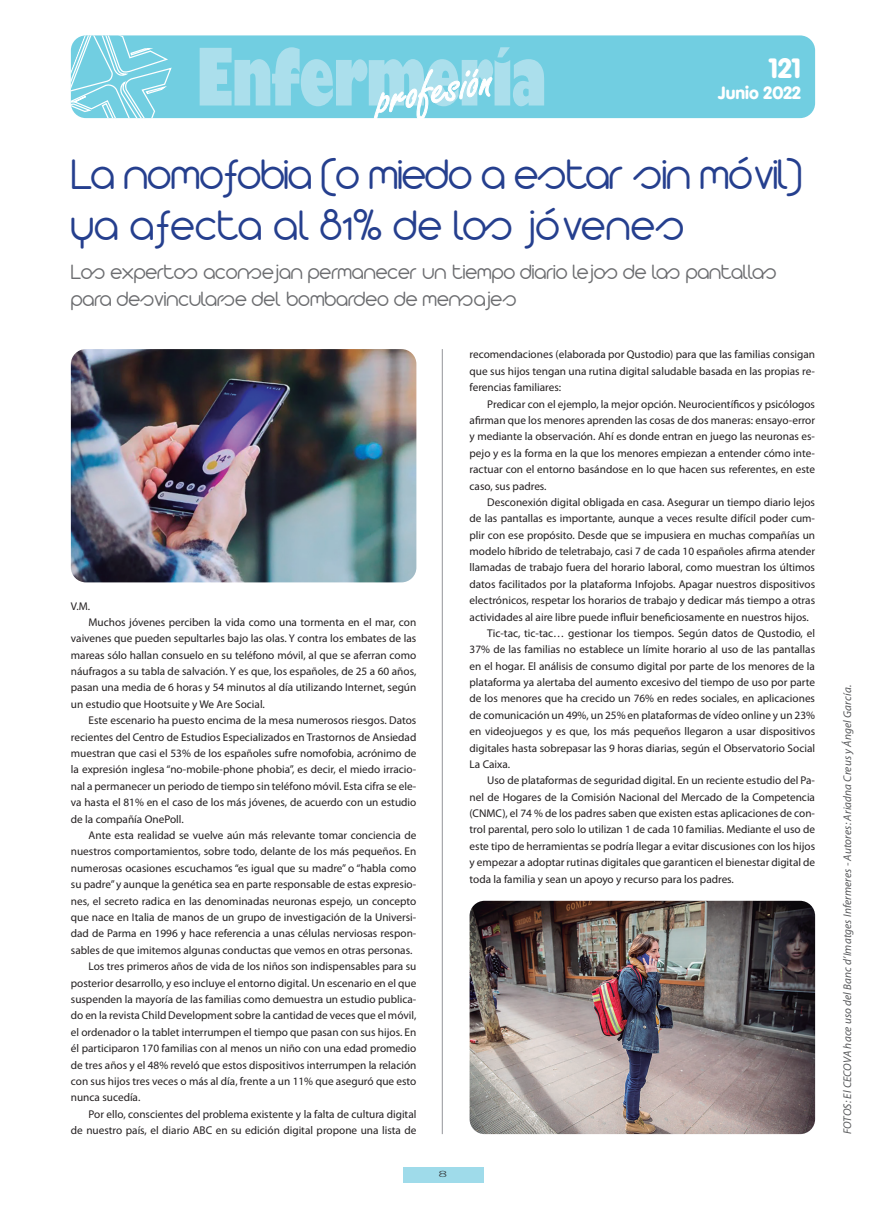
<style>
.page{position:relative;width:886px;height:1205px;background:#fff}
.page>*{position:absolute;margin:0;border:0;box-sizing:border-box;transform-origin:0 0}
.t1{font:300 46.25px/51.2px "Arista 2.0 Alternate";letter-spacing:-.02em;color:#253f8e}
.t2{font:900 27.5px "VAG Rounded";color:#fff}
.t3{font:300 22.5px/27.5px "Arista 2.0 Alternate";color:#6c6d70}
.t4{font:900 17.5px "VAG Rounded";color:#fff}
.t5{font:11.25px/16.4px "Myriad Pro";color:#231f20;text-align:justify}
.t6{font:italic 11.25px "Myriad Pro";letter-spacing:.01em;color:#57585a}
.t7{font:11.25px "Myriad Pro";color:#231f20}
.t8{font:300 8.12px "Futura";color:#231f20;scale:2 1}
</style>
<div class="page">
<div style="left:71px;top:35px;width:744px;height:83px;background:#71cee1;border-radius:15px"></div>
<svg style="left:71px;top:35px;width:102px;height:83px"></svg>
<svg style="left:200px;top:47px;width:344px;height:72px"></svg>
<div style="left:403px;top:1167px;width:80px;height:15px;background:#9fdbea"></div>
<hr style="left:442px;top:349px;width:1px;height:785px;background:#a8a9ad">
<img style="left:71px;top:349px;width:345px;height:233px">
<img style="left:469px;top:901px;width:346px;height:233px">
<p class="t2" style="left:769px;top:52px;width:34px">121</p>
<p class="t4" style="left:718px;top:82px;width:84px">Junio 2022</p>
<p class="t1" style="left:71px;top:148px;width:733px">La nomofobia (o miedo a estar sin móvil) ya afecta al 81% de los jóvenes</p>
<p class="t3" style="left:71px;top:257px;width:707px">Los expertos aconsejan permanecer un tiempo diario lejos de las pantallas para desvincularse del bombardeo de mensajes</p>
<p class="t7" style="left:71px;top:599px;width:21px">V.M.</p>
<p class="t5" style="left:71px;top:614px;width:347px;text-indent:18px">Muchos jóvenes perciben la vida como una tormenta en el mar, con vaivenes que pueden sepultarles bajo las olas. Y contra los embates de las mareas sólo hallan consuelo en su teléfono móvil, al que se aferran como náufragos a su tabla de salvación. Y es que, los españoles, de 25 a 60 años, pasan una media de 6 horas y 54 minutos al día utilizando Internet, según un estudio que Hootsuite y We Are Social.</p>
<p class="t5" style="left:71px;top:712px;width:347px;text-indent:18px">Este escenario ha puesto encima de la mesa numerosos riesgos. Datos recientes del Centro de Estudios Especializados en Trastornos de Ansiedad muestran que casi el 53% de los españoles sufre nomofobia, acrónimo de la expresión inglesa “no-mobile-phone phobia”, es decir, el miedo irracio&shy;nal a permanecer un periodo de tiempo sin teléfono móvil. Esta cifra se ele&shy;va hasta el 81% en el caso de los más jóvenes, de acuerdo con un estudio de la compañía OnePoll.</p>
<p class="t5" style="left:71px;top:827px;width:347px;text-indent:18px">Ante esta realidad se vuelve aún más relevante tomar conciencia de nuestros comportamientos, sobre todo, delante de los más pequeños. En numerosas ocasiones escuchamos “es igual que su madre” o “habla como su padre” y aunque la genética sea en parte responsable de estas expresio&shy;nes, el secreto radica en las denominadas neuronas espejo, un concepto que nace en Italia de manos de un grupo de investigación de la Universi&shy;dad de Parma en 1996 y hace referencia a unas células nerviosas respon&shy;sables de que imitemos algunas conductas que vemos en otras personas.</p>
<p class="t5" style="left:71px;top:958px;width:347px;text-indent:18px">Los tres primeros años de vida de los niños son indispensables para su posterior desarrollo, y eso incluye el entorno digital. Un escenario en el que suspenden la mayoría de las familias como demuestra un estudio publica&shy;do en la revista Child Development sobre la cantidad de veces que el móvil, el ordenador o la tablet interrumpen el tiempo que pasan con sus hijos. En él participaron 170 familias con al menos un niño con una edad promedio de tres años y el 48% reveló que estos dispositivos interrumpen la relación con sus hijos tres veces o más al día, frente a un 11% que aseguró que esto nunca sucedía.</p>
<p class="t5" style="left:71px;top:1106px;width:347px;text-align:right">Por ello, conscientes del problema existente y la falta de cultura digital<br>de nuestro país, el diario ABC en su edición digital propone una lista de</p>
<p class="t5" style="left:469px;top:347px;width:347px">recomendaciones (elaborada por Qustodio) para que las familias consigan que sus hijos tengan una rutina digital saludable basada en las propias re&shy;ferencias familiares:</p>
<p class="t5" style="left:469px;top:396px;width:347px;text-indent:18px">Predicar con el ejemplo, la mejor opción. Neurocientíficos y psicólogos afirman que los menores aprenden las cosas de dos maneras: ensayo-error y mediante la observación. Ahí es donde entran en juego las neuronas es&shy;pejo y es la forma en la que los menores empiezan a entender cómo inte&shy;ractuar con el entorno basándose en lo que hacen sus referentes, en este caso, sus padres.</p>
<p class="t5" style="left:469px;top:494px;width:347px;text-indent:18px">Desconexión digital obligada en casa. Asegurar un tiempo diario lejos de las pantallas es importante, aunque a veces resulte difícil poder cum&shy;plir con ese propósito. Desde que se impusiera en muchas compañías un modelo híbrido de teletrabajo, casi 7 de cada 10 españoles afirma atender llamadas de trabajo fuera del horario laboral, como muestran los últimos datos facilitados por la plataforma Infojobs. Apagar nuestros dispositivos electrónicos, respetar los horarios de trabajo y dedicar más tiempo a otras actividades al aire libre puede influir beneficiosamente en nuestros hijos.</p>
<p class="t5" style="left:469px;top:625px;width:347px;text-indent:18px">Tic-tac, tic-tac… gestionar los tiempos. Según datos de Qustodio, el 37% de las familias no establece un límite horario al uso de las pantallas en el hogar. El análisis de consumo digital por parte de los menores de la plataforma ya alertaba del aumento excesivo del tiempo de uso por parte de los menores que ha crecido un 76% en redes sociales, en aplicaciones de comunicación un 49%, un 25% en plataformas de vídeo online y un 23% en videojuegos y es que, los más pequeños llegaron a usar dispositivos digitales hasta sobrepasar las 9 horas diarias, según el Observatorio Social La Caixa.</p>
<p class="t5" style="left:469px;top:772px;width:347px;text-indent:18px">Uso de plataformas de seguridad digital. En un reciente estudio del Pa&shy;nel de Hogares de la Comisión Nacional del Mercado de la Competencia (CNMC), el 74 % de los padres saben que existen estas aplicaciones de con&shy;trol parental, pero solo lo utilizan 1 de cada 10 familias. Mediante el uso de este tipo de herramientas se podría llegar a evitar discusiones con los hijos y empezar a adoptar rutinas digitales que garanticen el bienestar digital de toda la familia y sean un apoyo y recurso para los padres.</p>
<p class="t8" style="left:438px;top:1169px;width:7px">8</p>
<p class="t6" style="left:841px;top:1134px;width:450px;rotate:-90deg">FOTOS: El CECOVA hace uso del Banc d’Imatges Infermeres - Autores: Ariadna Creus y Ángel García.</p>
</div>
